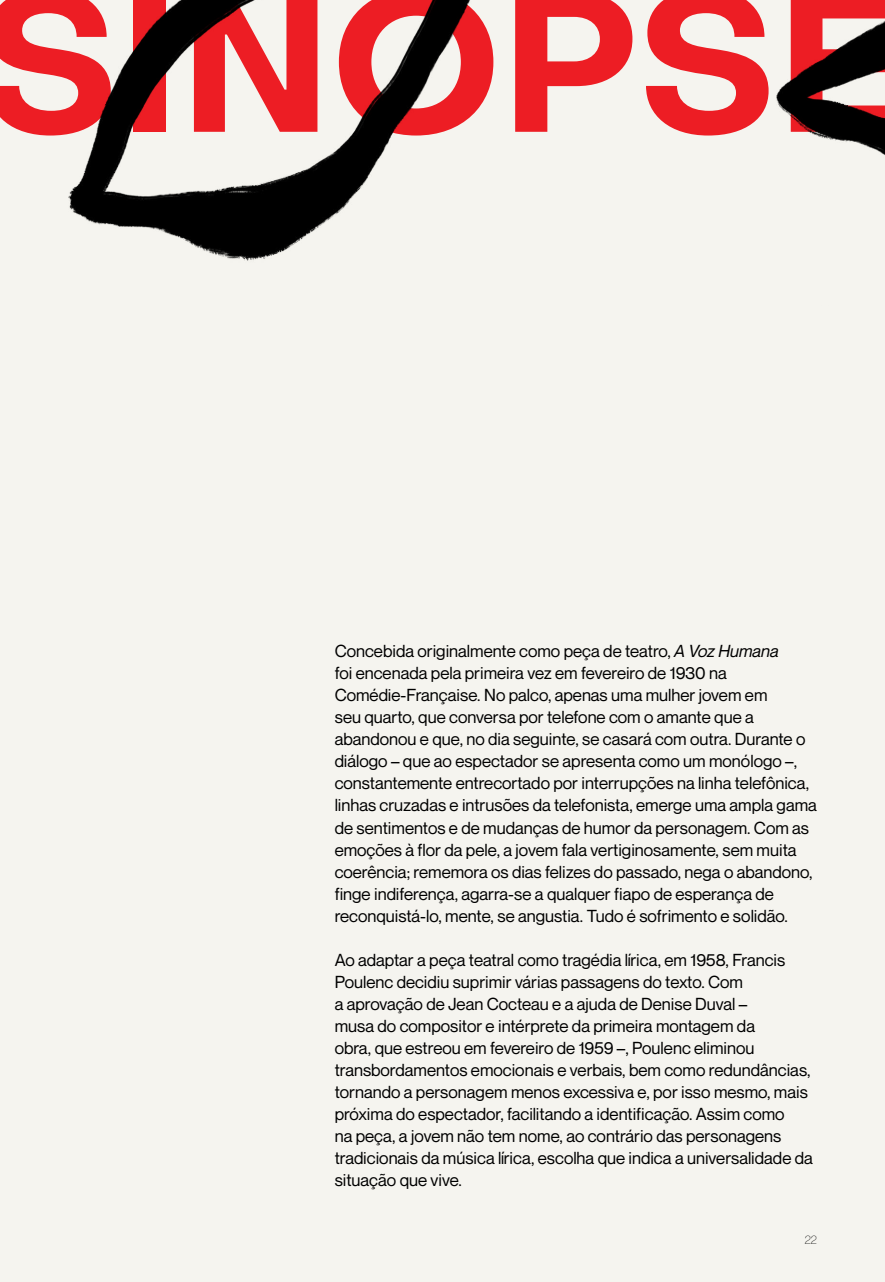
<style>
.page{position:relative;width:885px;height:1282px;background:#fff}
.page>*{position:absolute;margin:0;border:0;box-sizing:border-box;transform-origin:0 0}
.t1{font:700 196px "Object Sans";color:#ed1d24}
.t2{font:17px/22px "Neue Montreal";color:#000}
.t3{font:300 12px "Neue Montreal";color:#000}
.s1{font-style:italic}
</style>
<div class="page">
<div style="left:0;top:0;width:884px;height:1281px;background:#f5f4ef"></div>
<img style="left:68px;top:0;width:816px;height:261px">
<h1 class="t1" style="left:-20px;top:-56px;width:924px">SINOPSE</h1>
<p class="t2" style="left:334px;top:640px;width:483px">Concebida originalmente como peça de teatro, <span class="s1">A Voz Humana<br></span>foi encenada pela primeira vez em fevereiro de 1930 na Comédie-Française. No palco, apenas uma mulher jovem em<br>seu quarto, que conversa por telefone com o amante que a abandonou e que, no dia seguinte, se casará com outra. Durante o diálogo – que ao espectador se apresenta como um monólogo –, constantemente entrecortado por interrupções na linha telefônica, linhas cruzadas e intrusões da telefonista, emerge uma ampla gama de sentimentos e de mudanças de humor da personagem. Com as emoções à flor da pele, a jovem fala vertiginosamente, sem muita coerência; rememora os dias felizes do passado, nega o abandono, finge indiferença, agarra-se a qualquer fiapo de esperança de reconquistá-lo, mente, se angustia. Tudo é sofrimento e solidão.</p>
<p class="t2" style="left:334px;top:948px;width:479px">Ao adaptar a peça teatral como tragédia lírica, em 1958, Francis Poulenc decidiu suprimir várias passagens do texto. Com<br>a aprovação de Jean Cocteau e a ajuda de Denise Duval –<br>musa do compositor e intérprete da primeira montagem da<br>obra, que estreou em fevereiro de 1959 –, Poulenc eliminou transbordamentos emocionais e verbais, bem como redundâncias, tornando a personagem menos excessiva e, por isso mesmo, mais próxima do espectador, facilitando a identificação. Assim como<br>na peça, a jovem não tem nome, ao contrário das personagens tradicionais da música lírica, escolha que indica a universalidade da situação que vive.</p>
<p class="t3" style="left:804px;top:1232px;width:14px">22</p>
</div>
